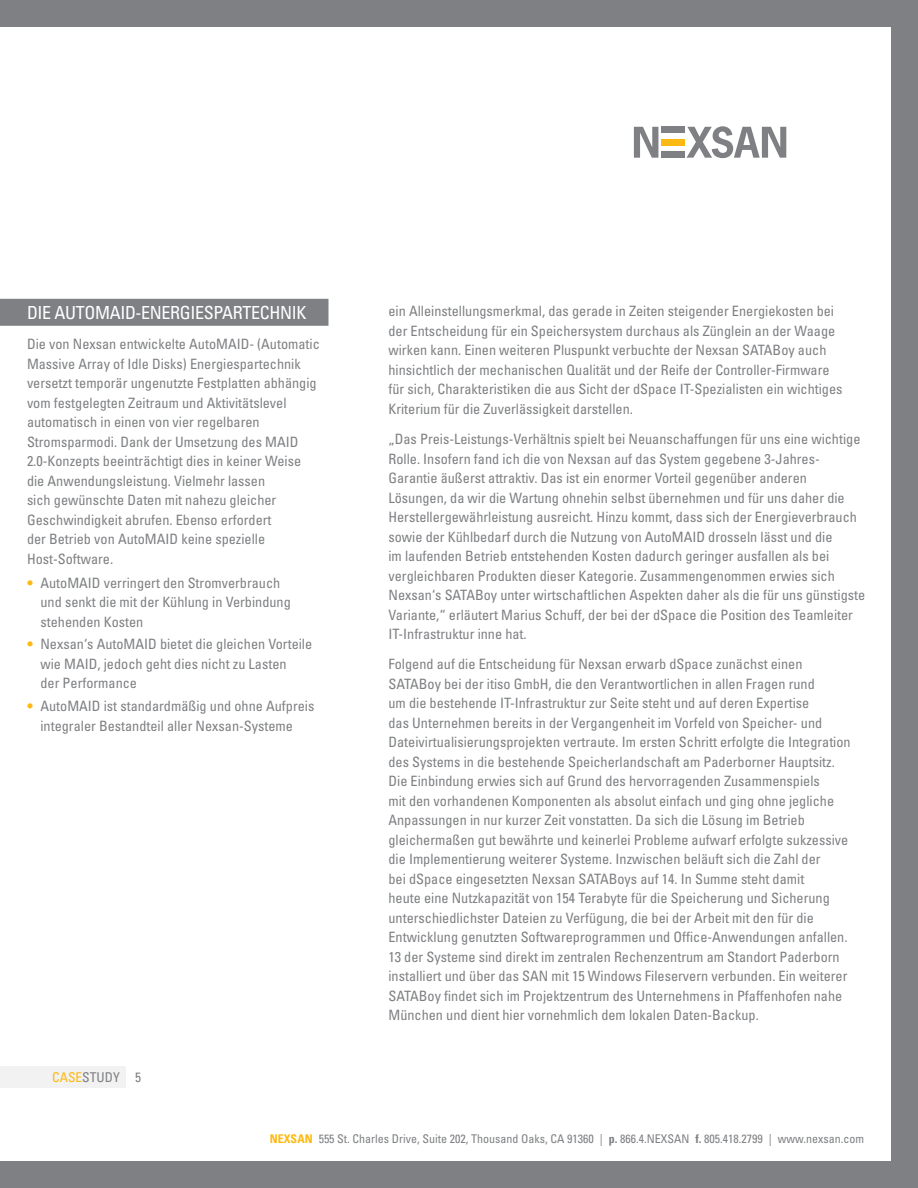
<style>
.page{position:relative;width:918px;height:1188px;background:#fff}
.page>*{position:absolute;margin:0;border:0;box-sizing:border-box;transform-origin:0 0}
.t1{font:condensed 18px "Univers LT Std";letter-spacing:-.02em;color:#fff}
.t2{font:condensed 14.25px/19.5px "Univers LT Std";color:#7f8083}
.t3{font:condensed 13.5px "Univers LT Std";color:#7f8083}
.t4{font:condensed 12px "Univers LT Std";color:#7f8083}
.s1{font-weight:700;color:#fdb913}
.s2{color:#fdb913}
.s3{font-weight:700}
</style>
<div class="page">
<svg style="left:634px;top:127px;width:24px;height:31px"></svg>
<svg style="left:687px;top:126px;width:99px;height:32px"></svg>
<div style="left:662px;top:127px;width:23px;height:6px;background:#7f8083"></div>
<div style="left:662px;top:139px;width:23px;height:6px;background:#fdb913"></div>
<div style="left:662px;top:151px;width:23px;height:7px;background:#7f8083"></div>
<div style="left:0;top:0;width:918px;height:27px;background:#7f8083"></div>
<div style="left:0;top:1161px;width:918px;height:27px;background:#7f8083"></div>
<div style="left:891px;top:0;width:27px;height:1188px;background:#7f8083"></div>
<div style="left:0;top:1066px;width:126px;height:22px;background:#f2f2f3"></div>
<div style="left:0;top:299px;width:328px;height:27px;background:#7f8083"></div>
<p class="t1" style="left:27px;top:301px;width:134px">Die AutoMAID-Energiespartechnik</p>
<p class="t2" style="left:27px;top:334px;width:294px">Die von Nexsan entwickelte AutoMAID- (Automatic Massive Array of Idle Disks) Energiespartechnik versetzt temporär ungenutzte Festplatten abhängig vom festgelegten Zeitraum und Aktivitätslevel automatisch in einen von vier regelbaren Stromsparmodi. Dank der Umsetzung des MAID 2.0-Konzepts beeinträchtigt dies in keiner Weise die Anwendungsleistung. Vielmehr lassen<br>sich gewünschte Daten mit nahezu gleicher Geschwindigkeit abrufen. Ebenso erfordert<br>der Betrieb von AutoMAID keine spezielle Host-Software.</p>
<p class="t2" style="left:40px;top:573px;width:252px;text-indent:-13px"><span class="s1">•</span> AutoMAID verringert den Stromverbrauch und senkt die mit der Kühlung in Verbindung stehenden Kosten</p>
<p class="t2" style="left:40px;top:634px;width:273px;text-indent:-13px"><span class="s1">•</span> Nexsan‘s AutoMAID bietet die gleichen Vorteile wie MAID, jedoch geht dies nicht zu Lasten<br>der Performance</p>
<p class="t2" style="left:27px;top:696px;width:289px;text-align:center"><span class="s1">•</span> AutoMAID ist standardmäßig und ohne Aufpreis integraler Bestandteil aller Nexsan-Systeme</p>
<p class="t3" style="left:52px;top:1069px;width:90px"><span class="s2">Case</span>study 5</p>
<p class="t2" style="left:388px;top:301px;width:456px">ein Alleinstellungsmerkmal, das gerade in Zeiten steigender Energiekosten bei der Entscheidung für ein Speichersystem durchaus als Zünglein an der Waage wirken kann. Einen weiteren Pluspunkt verbuchte der Nexsan SATABoy auch hinsichtlich der mechanischen Qualität und der Reife der Controller-Firmware für sich, Charakteristiken die aus Sicht der dSpace IT-Spezialisten ein wichtiges Kriterium für die Zuverlässigkeit darstellen.</p>
<p class="t2" style="left:388px;top:429px;width:478px">„Das Preis-Leistungs-Verhältnis spielt bei Neuanschaffungen für uns eine wichtige Rolle. Insofern fand ich die von Nexsan auf das System gegebene 3-Jahres-Garantie äußerst attraktiv. Das ist ein enormer Vorteil gegenüber anderen Lösungen, da wir die Wartung ohnehin selbst übernehmen und für uns daher die Herstellergewährleistung ausreicht. Hinzu kommt, dass sich der Energieverbrauch sowie der Kühlbedarf durch die Nutzung von AutoMAID drosseln lässt und die<br>im laufenden Betrieb entstehenden Kosten dadurch geringer ausfallen als bei vergleichbaren Produkten dieser Kategorie. Zusammengenommen erwies sich Nexsan‘s SATABoy unter wirtschaftlichen Aspekten daher als die für uns günstigste Variante,“ erläutert Marius Schuff, der bei der dSpace die Position des Teamleiter IT-Infrastruktur inne hat.</p>
<p class="t2" style="left:388px;top:654px;width:464px">Folgend auf die Entscheidung für Nexsan erwarb dSpace zunächst einen SATABoy bei der itiso GmbH, die den Verantwortlichen in allen Fragen rund<br>um die bestehende IT-Infrastruktur zur Seite steht und auf deren Expertise<br>das Unternehmen bereits in der Vergangenheit im Vorfeld von Speicher- und Dateivirtualisierungsprojekten vertraute. Im ersten Schritt erfolgte die Integration des Systems in die bestehende Speicherlandschaft am Paderborner Hauptsitz.<br>Die Einbindung erwies sich auf Grund des hervorragenden Zusammenspiels<br>mit den vorhandenen Komponenten als absolut einfach und ging ohne jegliche Anpassungen in nur kurzer Zeit vonstatten. Da sich die Lösung im Betrieb gleichermaßen gut bewährte und keinerlei Probleme aufwarf erfolgte sukzessive die Implementierung weiterer Systeme. Inzwischen beläuft sich die Zahl der<br>bei dSpace eingesetzten Nexsan SATABoys auf 14. In Summe steht damit<br>heute eine Nutzkapazität von 154 Terabyte für die Speicherung und Sicherung unterschiedlichster Dateien zu Verfügung, die bei der Arbeit mit den für die Entwicklung genutzten Softwareprogrammen und Office-Anwendungen anfallen.<br>13 der Systeme sind direkt im zentralen Rechenzentrum am Standort Paderborn installiert und über das SAN mit 15 Windows Fileservern verbunden. Ein weiterer SATABoy findet sich im Projektzentrum des Unternehmens in Pfaffenhofen nahe München und dient hier vornehmlich dem lokalen Daten-Backup.</p>
<p class="t4" style="left:270px;top:1131px;width:596px"><span class="s1">NEXSAN</span> 555 St. Charles Drive, Suite 202, Thousand Oaks, CA 91360 | <span class="s3">p.</span> 866.4.NEXSAN <span class="s3">f.</span> 805.418.2799 | www.nexsan.com</p>
</div>
